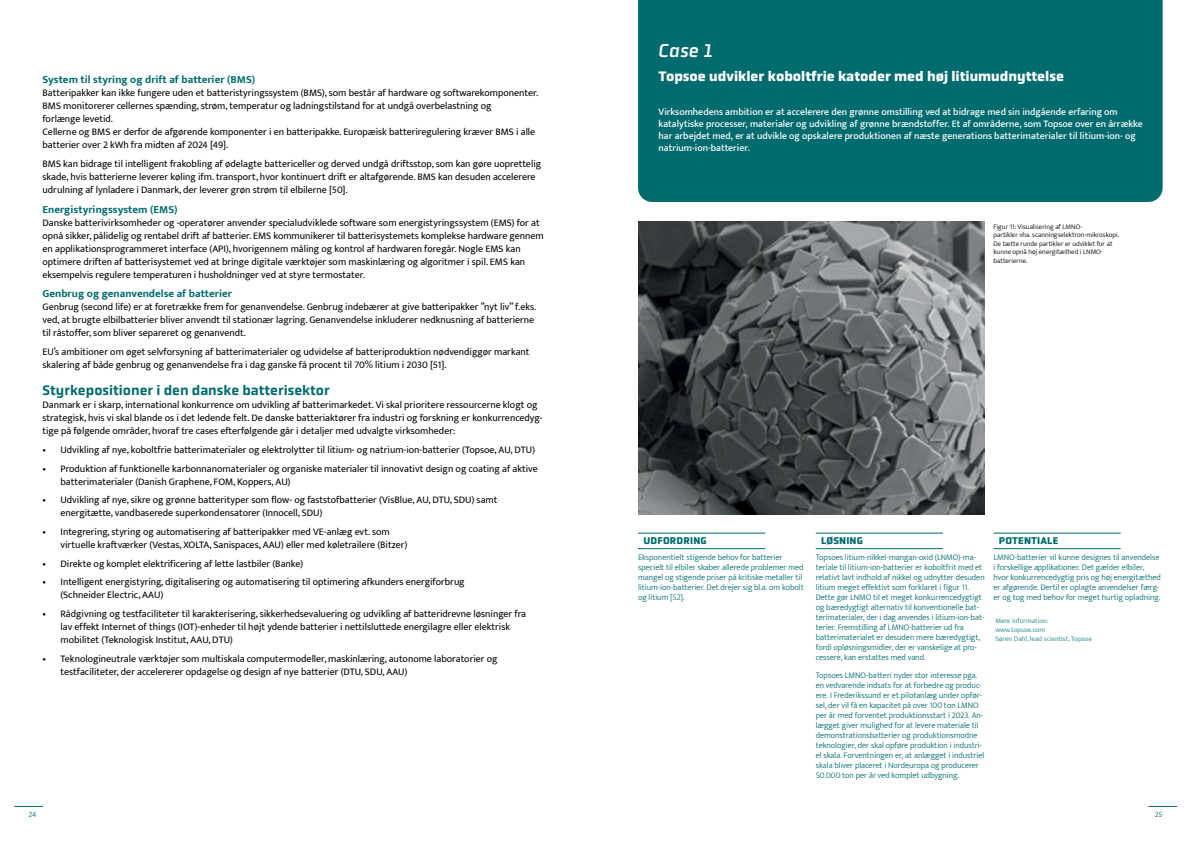
<style>
.page{position:relative;width:1191px;height:842px;background:#fff}
.page>*{position:absolute;margin:0;border:0;box-sizing:border-box;transform-origin:0 0}
.t1{font:italic 19px "Obvia";color:#fff}
.t2{font:700 14px "Obvia";color:#fff}
.t3{font:500 14px "Obvia";color:#006b6e}
.t4{font:700 11px "Mukta";color:#006b6e}
.t5{font:10px/13px "Mukta";color:#000}
.t6{font:500 10px/12px "Mukta";color:#fff}
.t7{font:700 10px "Obvia";letter-spacing:.015em;color:#006b6e}
.t8{font:300 8.5px/10px "Mukta";color:#006b6e}
.t9{font:300 8px "Mukta";color:#006b6e}
.t10{font:300 7px/8.4px "Mukta";color:#000}
.t11{font:7px/9px "Mukta";color:#3e969c}
</style>
<div class="page">
<svg style="left:1148px;top:806px;width:29px;height:1px"></svg>
<svg style="left:14px;top:806px;width:29px;height:1px"></svg>
<div style="left:638px;top:0;width:524px;height:202px;background:#006b6e"></div>
<hr style="left:638px;top:533px;width:127px;height:1px;background:#006b6e">
<hr style="left:815px;top:533px;width:128px;height:1px;background:#006b6e">
<hr style="left:993px;top:533px;width:127px;height:1px;background:#006b6e">
<hr style="left:638px;top:548px;width:127px;height:1px;background:#006b6e">
<hr style="left:815px;top:548px;width:128px;height:1px;background:#006b6e">
<hr style="left:993px;top:548px;width:127px;height:1px;background:#006b6e">
<img style="left:638px;top:221px;width:347px;height:293px">
<p class="t4" style="left:43px;top:73px;width:214px">System til styring og drift af batterier (BMS)</p>
<p class="t5" style="left:43px;top:86px;width:497px">Batteripakker kan ikke fungere uden et batteristyringssystem (BMS), som består af hardware og softwarekomponenter.<br>BMS monitorerer cellernes spænding, strøm, temperatur og ladningstilstand for at undgå overbelastning og<br>forlænge levetid.<br>Cellerne og BMS er derfor de afgørende komponenter i en batteripakke. Europæisk batteriregulering kræver BMS i alle batterier over 2 kWh fra midten af 2024 [49].</p>
<p class="t5" style="left:43px;top:157px;width:500px">BMS kan bidrage til intelligent frakobling af ødelagte battericeller og derved undgå driftsstop, som kan gøre uoprettelig skade, hvis batterierne leverer køling ifm. transport, hvor kontinuert drift er altafgørende. BMS kan desuden accelerere udrulning af lynladere i Danmark, der leverer grøn strøm til elbilerne [50].</p>
<p class="t4" style="left:43px;top:202px;width:137px">Energistyringssystem (EMS)</p>
<p class="t5" style="left:43px;top:216px;width:503px">Danske batterivirksomheder og -operatører anvender specialudviklede software som energistyringssystem (EMS) for at opnå sikker, pålidelig og rentabel drift af batterier. EMS kommunikerer til batterisystemets komplekse hardware gennem en applikationsprogrammeret interface (API), hvorigennem måling og kontrol af hardwaren foregår. Nogle EMS kan optimere driften af batterisystemet ved at bringe digitale værktøjer som maskinlæring og algoritmer i spil. EMS kan eksempelvis regulere temperaturen i husholdninger ved at styre termostater.</p>
<p class="t4" style="left:43px;top:287px;width:191px">Genbrug og genanvendelse af batterier</p>
<p class="t5" style="left:43px;top:300px;width:495px">Genbrug (second life) er at foretrække frem for genanvendelse. Genbrug indebærer at give batteripakker ”nyt liv” f.eks. ved, at brugte elbilbatterier bliver anvendt til stationær lagring. Genanvendelse inkluderer nedknusning af batterierne til råstoffer, som bliver separeret og genanvendt.</p>
<p class="t5" style="left:43px;top:345px;width:488px">EU’s ambitioner om øget selvforsyning af batterimaterialer og udvidelse af batteriproduktion nødvendiggør markant skalering af både genbrug og genanvendelse fra i dag ganske få procent til 70% litium i 2030 [51].</p>
<h2 class="t3" style="left:43px;top:382px;width:289px">Styrkepositioner i den danske batterisektor</h2>
<p class="t5" style="left:43px;top:398px;width:501px">Danmark er i skarp, international konkurrence om udvikling af batterimarkedet. Vi skal prioritere ressourcerne klogt og strategisk, hvis vi skal blande os i det ledende felt. De danske batteriaktører fra industri og forskning er konkurrencedyg&shy;tige på følgende områder, hvoraf tre cases efterfølgende går i detaljer med udvalgte virksomheder:</p>
<p class="t5" style="left:43px;top:443px;width:494px">• Udvikling af nye, koboltfrie batterimaterialer og elektrolytter til litium- og natrium-ion-batterier (Topsoe, AU, DTU)</p>
<p class="t5" style="left:61px;top:462px;width:479px;text-indent:-18px">• Produktion af funktionelle karbonnanomaterialer og organiske materialer til innovativt design og coating af aktive batterimaterialer (Danish Graphene, FOM, Koppers, AU)</p>
<p class="t5" style="left:61px;top:493px;width:438px;text-indent:-18px">• Udvikling af nye, sikre og grønne batterityper som flow- og faststofbatterier (VisBlue, AU, DTU, SDU) samt energitætte, vandbaserede superkondensatorer (Innocell, SDU)</p>
<p class="t5" style="left:61px;top:525px;width:348px;text-indent:-18px">• Integrering, styring og automatisering af batteripakker med VE-anlæg evt. som virtuelle kraftværker (Vestas, XOLTA, Sanispaces, AAU) eller med køletrailere (Bitzer)</p>
<p class="t5" style="left:43px;top:557px;width:262px">• Direkte og komplet elektrificering af lette lastbiler (Banke)</p>
<p class="t5" style="left:61px;top:575px;width:406px;text-indent:-18px">• Intelligent energistyring, digitalisering og automatisering til optimering afkunders energiforbrug (Schneider Electric, AAU)</p>
<p class="t5" style="left:61px;top:607px;width:467px;text-indent:-18px">• Rådgivning og testfaciliteter til karakterisering, sikkerhedsevaluering og udvikling af batteridrevne løsninger fra lav effekt Internet of things (IOT)-enheder til højt ydende batterier i nettilsluttede energilagre eller elektrisk mobilitet (Teknologisk Institut, AAU, DTU)</p>
<p class="t5" style="left:61px;top:652px;width:438px;text-indent:-18px">• Teknologineutrale værktøjer som multiskala computermodeller, maskinlæring, autonome laboratorier og testfaciliteter, der accelererer opdagelse og design af nye batterier (DTU, SDU, AAU)</p>
<h1 class="t1" style="left:658px;top:38px;width:57px">Case 1</h1>
<h2 class="t2" style="left:658px;top:68px;width:407px">Topsoe udvikler koboltfrie katoder med høj litiumudnyttelse</h2>
<p class="t6" style="left:658px;top:105px;width:485px">Virksomhedens ambition er at accelerere den grønne omstilling ved at bidrage med sin indgående erfaring om katalytiske processer, materialer og udvikling af grønne brændstoffer. Et af områderne, som Topsoe over en årrække har arbejdet med, er at udvikle og opskalere produktionen af næste generations batterimaterialer til litium-ion- og natrium-ion-batterier.</p>
<p class="t10" style="left:993px;top:222px;width:127px">Figur 11: Visualisering af LMNO-<br>partikler vha. scanningselektron-mikroskopi.<br>De tætte runde partikler er udviklet for at kunne opnå høj energitæthed i LNMO&shy;batterierne.</p>
<p class="t7" style="left:643px;top:535px;width:65px">UDFORDRING</p>
<p class="t7" style="left:821px;top:535px;width:43px">LØSNING</p>
<p class="t7" style="left:998px;top:535px;width:61px">POTENTIALE</p>
<p class="t8" style="left:638px;top:552px;width:167px">Eksponentielt stigende behov for batterier specielt til elbiler skaber allerede problemer med mangel og stigende priser på kritiske metaller til litium-ion-batterier. Det drejer sig bl.a. om kobolt og litium [52].</p>
<p class="t8" style="left:815px;top:552px;width:170px">Topsoes litium-nikkel-mangan-oxid (LNMO)-ma&shy;teriale til litium-ion-batterier er koboltfrit med et relativt lavt indhold af nikkel og udnytter desuden litium meget effektivt som forklaret i figur 11.<br>Dette gør LNMO til et meget konkurrencedygtigt og bæredygtigt alternativ til konventionelle bat&shy;terimaterialer, der i dag anvendes i litium-ion-bat&shy;terier. Fremstilling af LMNO-batterier ud fra batterimaterialet er desuden mere bæredygtigt, fordi opløsningsmidler, der er vanskelige at pro&shy;cessere, kan erstattes med vand.</p>
<p class="t8" style="left:815px;top:670px;width:170px">Topsoes LMNO-batteri nyder stor interesse pga. en vedvarende indsats for at forbedre og produc&shy;ere. I Frederikssund er et pilotanlæg under opfør&shy;sel, der vil få en kapacitet på over 100 ton LMNO per år med forventet produktionsstart i 2023. An&shy;lægget giver mulighed for at levere materiale til demonstrationsbatterier og produktionsmodne teknologier, der skal opføre produktion i industri&shy;el skala. Forventningen er, at anlægget i industriel skala bliver placeret i Nordeuropa og producerer 50.000 ton per år ved komplet udbygning.</p>
<p class="t8" style="left:993px;top:552px;width:169px">LMNO-batterier vil kunne designes til anvendelse i forskellige applikationer. Det gælder elbiler, hvor konkurrencedygtig pris og høj energitæthed er afgørende. Dertil er oplagte anvendelser færg&shy;er og tog med behov for meget hurtig opladning.</p>
<p class="t11" style="left:995px;top:616px;width:98px">Mere information: www.topsoe.com<br>Søren Dahl, lead scientist, Topsoe</p>
<p class="t9" style="left:28px;top:809px;width:9px">24</p>
<p class="t9" style="left:1154px;top:809px;width:9px">25</p>
</div>
